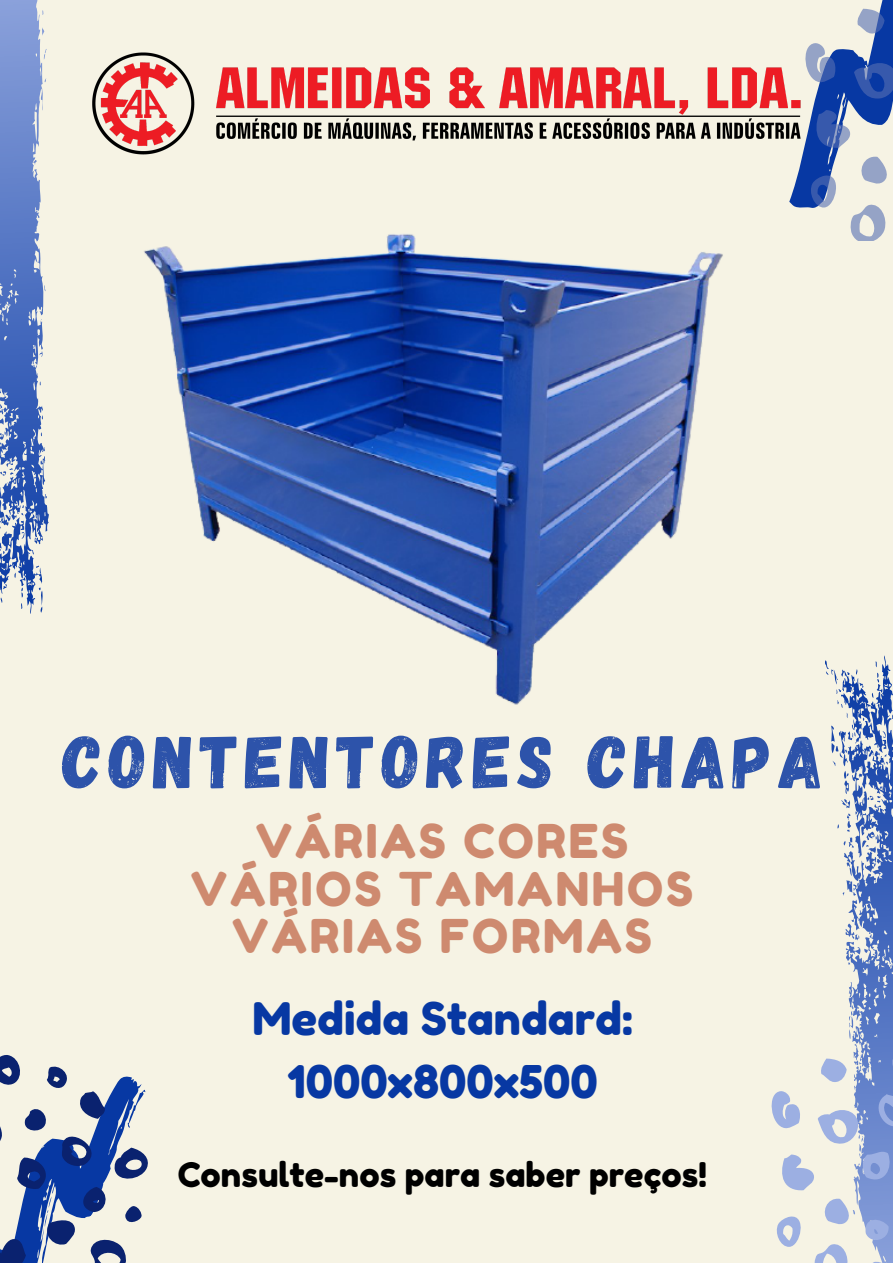
<style>
.page{position:relative;width:893px;height:1263px;background:#f6f3e4}
.page>*{position:absolute;margin:0;border:0;box-sizing:border-box;transform-origin:0 0}
.t1{font:74.62px "Gagalin";letter-spacing:.08em;color:#2d53aa}
.t2{font:46.5px "Fredoka One";letter-spacing:.06em;color:#ce8a6f}
.t3{font:44.92px/62.6px "Fredoka One";color:#0738a3;text-align:center}
.t4{font:33.83px "Fredoka One";color:#000}
</style>
<div class="page">
<svg style="left:0;top:0;width:49px;height:614px"></svg>
<svg style="left:789px;top:0;width:104px;height:241px"></svg>
<svg style="left:0;top:1055px;width:148px;height:208px"></svg>
<svg style="left:771px;top:655px;width:122px;height:608px"></svg>
<img style="left:92px;top:43px;width:720px;height:122px">
<img style="left:144px;top:234px;width:629px;height:480px">
<p class="t1" style="left:63px;top:713px;width:762px">CONTENTORES CHAPA</p>
<p class="t2" style="left:256px;top:813px;width:374px">VÁRIAS CORES</p>
<p class="t2" style="left:191px;top:860px;width:504px">VÁRIOS TAMANHOS</p>
<p class="t2" style="left:232px;top:908px;width:421px">VÁRIAS FORMAS</p>
<p class="t3" style="left:252px;top:987px;width:382px">Medida Standard:<br>1000x800x500</p>
<p class="t4" style="left:178px;top:1153px;width:531px">Consulte-nos para saber preços!</p>
</div>
